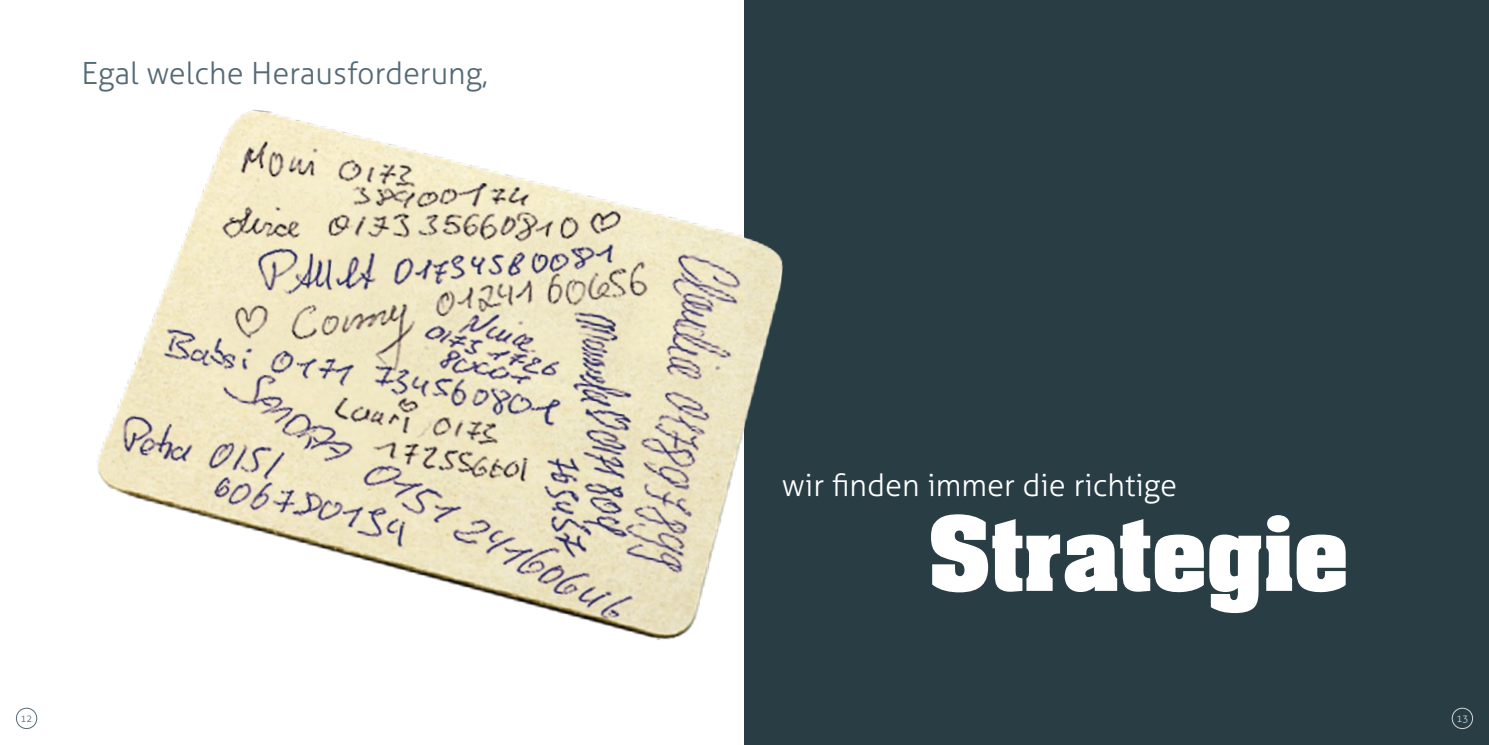
<style>
.page{position:relative;width:1489px;height:745px;background:#fff}
.page>*{position:absolute;margin:0;border:0;box-sizing:border-box;transform-origin:0 0}
.t1{font:700 87.5px "Aachen";color:#fff}
.t2{font:300 30.75px "Aller";color:#fff}
.t3{font:300 30.62px "Aller";color:#556a76}
.t4{font:300 10px "Aller";color:#556a76}
.t5{font:300 10px "Aller";color:#d4d6d7}
</style>
<div class="page">
<div style="left:16px;top:707px;width:21px;height:21px;border:1px solid #556a76;border-radius:50%"></div>
<div style="left:744px;top:0;width:744px;height:744px;background:#293d45"></div>
<div style="left:1451px;top:707px;width:21px;height:21px;border:1px solid #d4d6d7;border-radius:50%"></div>
<img style="left:97px;top:109px;width:686px;height:531px">
<p class="t3" style="left:81px;top:54px;width:408px">Egal welche Herausforderung,</p>
<p class="t2" style="left:781px;top:466px;width:397px">wir finden immer die richtige</p>
<h1 class="t1" style="left:928px;top:490px;width:421px">STRATEGIE</h1>
<p class="t4" style="left:21px;top:711px;width:13px">12</p>
<p class="t5" style="left:1456px;top:711px;width:14px">13</p>
</div>
